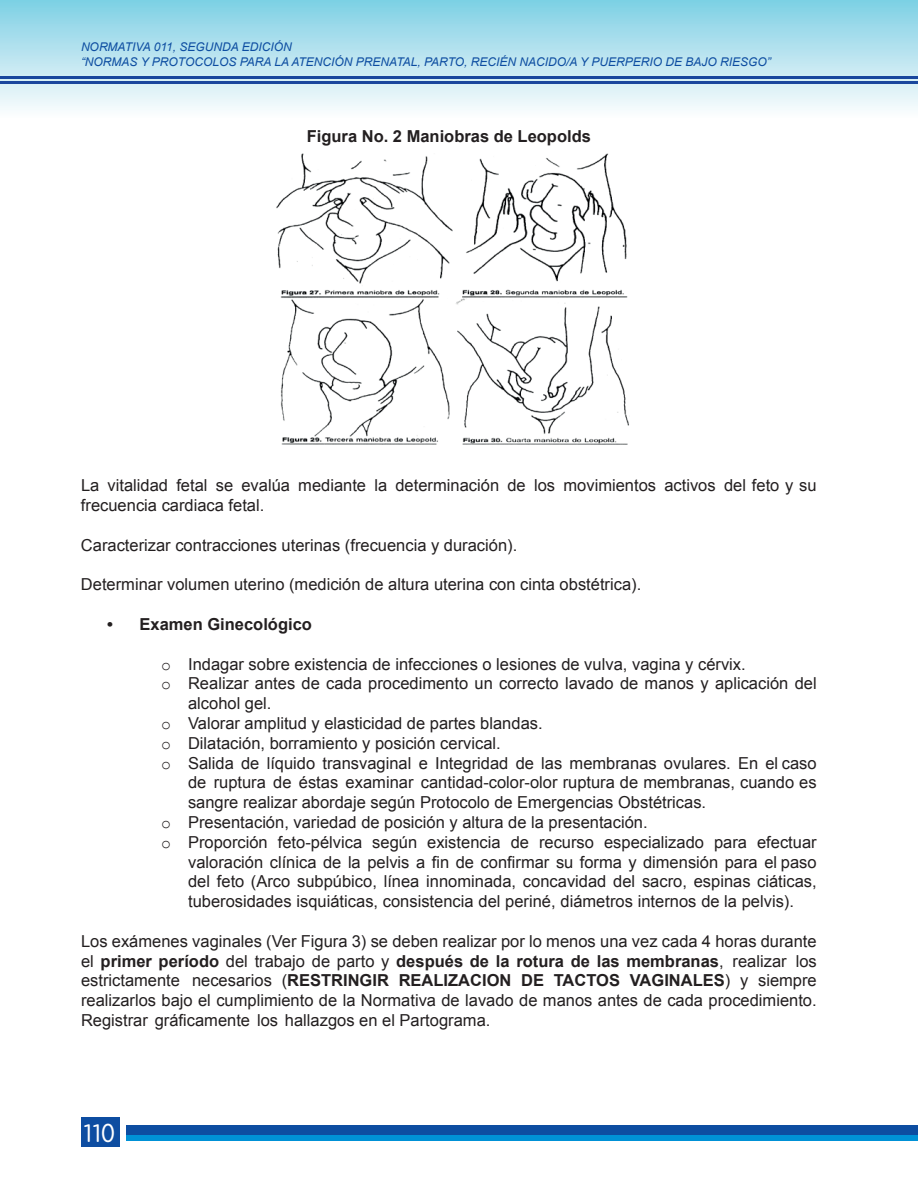
<style>
.page{position:relative;width:918px;height:1188px;background:#fff}
.page>*{position:absolute;margin:0;border:0;box-sizing:border-box;transform-origin:0 0}
.t1{font:24px "B Preplay";color:#fff}
.t2{font:16.5px/19.8px "Arial";color:#231f20}
.t3{font:700 16.5px "Arial";color:#231f20}
.t4{font:italic 12px/15px "Arial";color:#0d4da1}
.s1{font-family:"Courier New"}
.s2{font-weight:700}
</style>
<div class="page">
<div style="left:126px;top:1125px;width:792px;height:11px;background:#0d4da1"></div>
<div style="left:126px;top:1136px;width:792px;height:5px;background:#0091d6"></div>
<div style="left:81px;top:1118px;width:39px;height:29px;background:#0d4da1"></div>
<div style="left:1px;top:0;width:917px;height:130px;background:linear-gradient(to bottom,#7dcee3,#fffdfe)"></div>
<hr style="left:0;top:77px;width:918px;height:2px;background:#18469d">
<hr style="left:0;top:81px;width:918px;height:2px;background:#18469d">
<img style="left:276px;top:154px;width:353px;height:291px">
<p class="t4" style="left:81px;top:40px;width:691px">NORMATIVA 011, SEGUNDA EDICIÓN<br>“NORMAS Y PROTOCOLOS PARA LA ATENCIÓN PRENATAL, PARTO, RECIÉN NACIDO/A Y PUERPERIO DE BAJO RIESGO”</p>
<p class="t3" style="left:307px;top:125px;width:286px">Figura No. 2 Maniobras de Leopolds</p>
<p class="t2" style="left:81px;top:476px;width:737px">La vitalidad fetal se evalúa mediante la determinación de los movimientos activos del feto y su frecuencia cardiaca fetal.</p>
<p class="t2" style="left:81px;top:535px;width:438px">Caracterizar contracciones uterinas (frecuencia y duración).</p>
<p class="t2" style="left:81px;top:575px;width:562px">Determinar volumen uterino (medición de altura uterina con cinta obstétrica).</p>
<p class="t3" style="left:107px;top:613px;width:206px">• Examen Ginecológico</p>
<p class="t2" style="left:161px;top:654px;width:586px"><span class="s1">o</span> Indagar sobre existencia de infecciones o lesiones de vulva, vagina y cérvix.</p>
<p class="t2" style="left:161px;top:674px;width:657px"><span class="s1">o</span> Realizar antes de cada procedimento un correcto lavado de manos y aplicación del</p>
<p class="t2" style="left:188px;top:694px;width:85px">alcohol gel.</p>
<p class="t2" style="left:161px;top:713px;width:383px"><span class="s1">o</span> Valorar amplitud y elasticidad de partes blandas.</p>
<p class="t2" style="left:161px;top:733px;width:341px"><span class="s1">o</span> Dilatación, borramiento y posición cervical.</p>
<p class="t2" style="left:161px;top:753px;width:657px"><span class="s1">o</span> Salida de líquido transvaginal e Integridad de las membranas ovulares. En el caso</p>
<p class="t2" style="left:188px;top:773px;width:630px">de ruptura de éstas examinar cantidad-color-olor ruptura de membranas, cuando es</p>
<p class="t2" style="left:188px;top:793px;width:520px">sangre realizar abordaje según Protocolo de Emergencias Obstétricas.</p>
<p class="t2" style="left:161px;top:812px;width:488px"><span class="s1">o</span> Presentación, variedad de posición y altura de la presentación.</p>
<p class="t2" style="left:161px;top:832px;width:657px"><span class="s1">o</span> Proporción feto-pélvica según existencia de recurso especializado para efectuar</p>
<p class="t2" style="left:188px;top:852px;width:630px">valoración clínica de la pelvis a fin de confirmar su forma y dimensión para el paso</p>
<p class="t2" style="left:188px;top:872px;width:630px">del feto (Arco subpúbico, línea innominada, concavidad del sacro, espinas ciáticas,</p>
<p class="t2" style="left:188px;top:892px;width:607px">tuberosidades isquiáticas, consistencia del periné, diámetros internos de la pelvis).</p>
<p class="t2" style="left:81px;top:931px;width:737px;text-align:justify">Los exámenes vaginales (Ver Figura 3) se deben realizar por lo menos una vez cada 4 horas durante el <span class="s2">primer período</span> del trabajo de parto y <span class="s2">después de la rotura de las membranas</span>, realizar los estrictamente necesarios (<span class="s2">RESTRINGIR REALIZACION DE TACTOS VAGINALES</span>) y siempre realizarlos bajo el cumplimiento de la Normativa de lavado de manos antes de cada procedimiento.<br>Registrar gráficamente los hallazgos en el Partograma.</p>
<h1 class="t1" style="left:84px;top:1120px;width:33px">110</h1>
</div>
